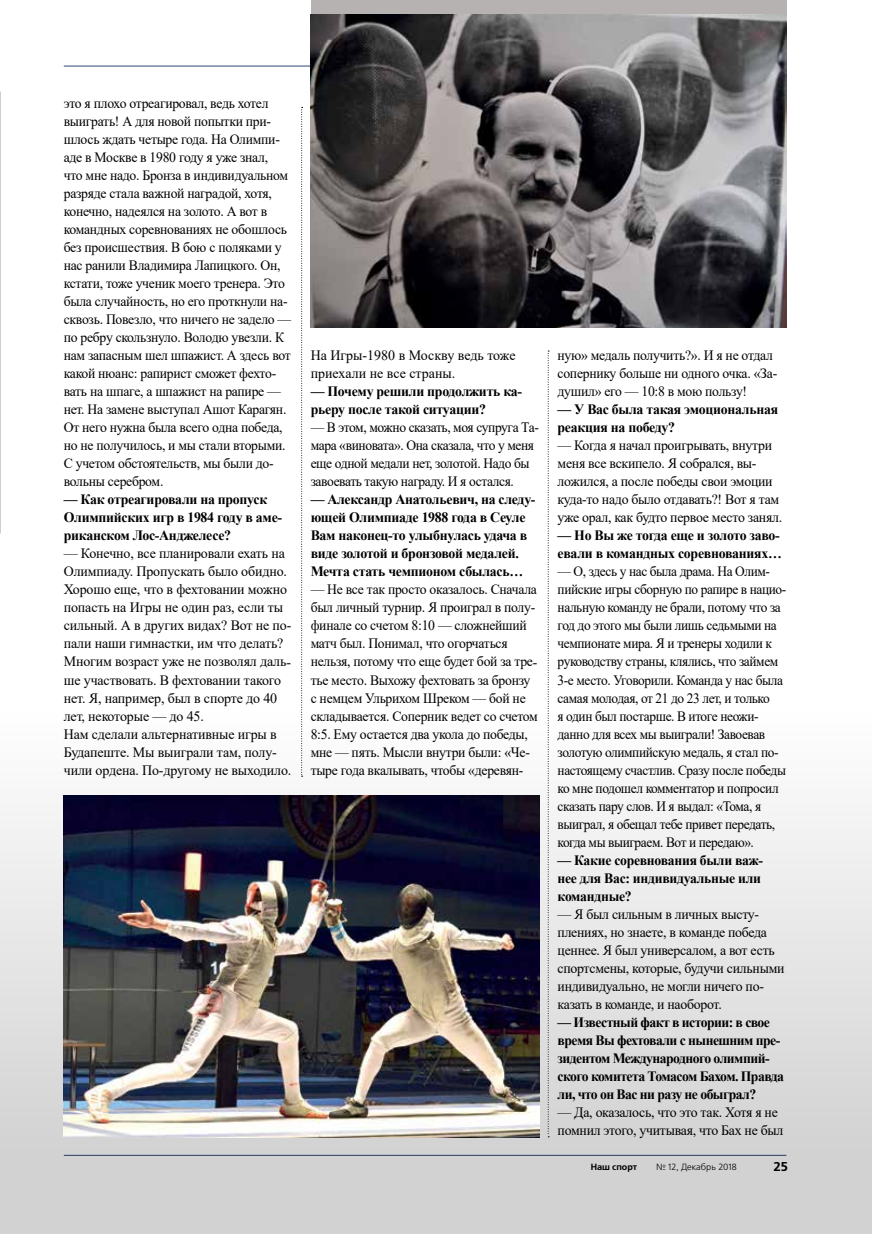
<style>
.page{position:relative;width:872px;height:1234px;background:#fff}
.page>*{position:absolute;margin:0;border:0;box-sizing:border-box;transform-origin:0 0}
.t1{font:14.25px/18px "Times New Roman";letter-spacing:-.02em;color:#000;scale:.96 1}
.t2{font:14.25px/18px "Times New Roman";letter-spacing:-.02em;color:#000}
.t3{font:14.25px/18px "Times New Roman";letter-spacing:-.02em;color:#000;scale:.94 1}
.t4{font:700 14.25px/18px "Times New Roman";letter-spacing:-.02em;color:#000}
.t5{font:700 14.25px/18px "Times New Roman";letter-spacing:-.04em;color:#000;scale:.96 1}
.t6{font:14.25px/18px "Times New Roman";letter-spacing:-.02em;color:#000;scale:.95 1}
.t7{font:700 14.25px/18px "Times New Roman";letter-spacing:-.02em;color:#000;scale:.96 1}
.t8{font:14.25px/18px "Times New Roman";color:#000}
.t9{font:700 12.75px "Free Set C";color:#000}
.t10{font:9px "Free Set C";color:#000}
.t11{font:700 9px "Free Set C";color:#000}
</style>
<div class="page">
<hr style="left:64px;top:66px;width:722px;height:1px;background:#304774">
<div style="left:0;top:707px;width:872px;height:526px;background:linear-gradient(to bottom,#fefefe,#cccbcb)"></div>
<img style="left:0;top:91px;width:1px;height:442px">
<div style="left:311px;top:0;width:475px;height:327px;background:#b6b2b1"></div>
<img style="left:311px;top:15px;width:475px;height:312px">
<img style="left:64px;top:795px;width:475px;height:341px">
<svg style="left:301px;top:107px;width:2px;height:669px"></svg>
<svg style="left:548px;top:350px;width:1px;height:787px"></svg>
<p class="t1" style="left:64px;top:94px;width:238px">это я плохо отреагировал, ведь хотел выиграть! А для новой попытки при&shy;шлось ждать четыре года. На Олимпи&shy;аде в Москве в 1980 году я уже знал,<br>что мне надо. Бронза в индивидуальном разряде стала важной наградой, хотя, конечно, надеялся на золото. А вот в командных соревнованиях не обошлось без происшествия. В бою с поляками у нас ранили Владимира Лапицкого. Он, кстати, тоже ученик моего тренера. Это была случайность, но его проткнули на&shy;сквозь. Повезло, что ничего не задело — по ребру скользнуло. Володю увезли. К нам запасным шел шпажист. А здесь вот какой нюанс: рапирист сможет фехто&shy;вать на шпаге, а шпажист на рапире — нет. На замене выступал Ашот Карагян.<br>От него нужна была всего одна победа, но не получилось, и мы стали вторыми.<br>С учетом обстоятельств, мы были до&shy;вольны серебром.</p>
<p class="t4" style="left:64px;top:490px;width:220px">— Как отреагировали на пропуск<br>Олимпийских игр в 1984 году в аме&shy;риканском Лос-Анджелесе?</p>
<p class="t2" style="left:64px;top:544px;width:229px">— Конечно, все планировали ехать на Олимпиаду. Пропускать было обидно.<br>Хорошо еще, что в фехтовании можно попасть на Игры не один раз, если ты сильный. А в других видах? Вот не по&shy;пали наши гимнастки, им что делать?<br>Многим возраст уже не позволял даль&shy;ше участвовать. В фехтовании такого нет. Я, например, был в спорте до 40 лет, некоторые — до 45.<br>Нам сделали альтернативные игры в Будапеште. Мы выиграли там, полу&shy;чили ордена. По-другому не выходило.</p>
<p class="t8" style="left:311px;top:346px;width:206px">На Игры-1980 в Москву ведь тоже приехали не все страны.</p>
<p class="t4" style="left:311px;top:382px;width:213px">— Почему решили продолжить ка&shy;рьеру после такой ситуации?</p>
<p class="t6" style="left:311px;top:418px;width:242px">— В этом, можно сказать, моя супруга Та&shy;мара «виновата». Она сказала, что у меня еще одной медали нет, золотой. Надо бы завоевать такую награду. И я остался.</p>
<p class="t4" style="left:311px;top:490px;width:226px">— Александр Анатольевич, на следу&shy;ющей Олимпиаде 1988 года в Сеуле Вам наконец-то улыбнулась удача в виде золотой и бронзовой медалей.<br>Мечта стать чемпионом сбылась…</p>
<p class="t1" style="left:311px;top:580px;width:238px">— Не все так просто оказалось. Сначала был личный турнир. Я проиграл в полу&shy;финале со счетом 8:10 — сложнейший матч был. Понимал, что огорчаться нельзя, потому что еще будет бой за тре&shy;тье место. Выхожу фехтовать за бронзу с немцем Ульрихом Шреком — бой не складывается. Соперник ведет со счетом 8:5. Ему остается два укола до победы, мне — пять. Мысли внутри были: «Че&shy;тыре года вкалывать, чтобы «деревян-</p>
<p class="t1" style="left:557px;top:346px;width:230px">ную» медаль получить?». И я не отдал сопернику больше ни одного очка. «За&shy;душил» его — 10:8 в мою пользу!</p>
<p class="t4" style="left:557px;top:400px;width:222px">— У Вас была такая эмоциональная реакция на победу?</p>
<p class="t2" style="left:557px;top:436px;width:226px">— Когда я начал проигрывать, внутри меня все вскипело. Я собрался, вы&shy;ложился, а после победы свои эмоции куда-то надо было отдавать?! Вот я там уже орал, как будто первое место занял.</p>
<p class="t4" style="left:557px;top:526px;width:226px">— Но Вы же тогда еще и золото заво&shy;евали в командных соревнованиях…</p>
<p class="t3" style="left:557px;top:562px;width:245px">— О, здесь у нас была драма. На Олим&shy;пийские игры сборную по рапире в нацио&shy;нальную команду не брали, потому что за год до этого мы были лишь седьмыми на чемпионате мира. Я и тренеры ходили к руководству страны, клялись, что займем 3-е место. Уговорили. Команда у нас была самая молодая, от 21 до 23 лет, и только<br>я один был постарше. В итоге неожи&shy;данно для всех мы выиграли! Завоевав золотую олимпийскую медаль, я стал по&shy;настоящему счастлив. Сразу после победы ко мне подошел комментатор и попросил сказать пару слов. И я выдал: «Тома, я выиграл, я обещал тебе привет передать, когда мы выиграем. Вот и передаю».</p>
<p class="t7" style="left:557px;top:850px;width:215px">— Какие соревнования были важ&shy;нее для Вас: индивидуальные или командные?</p>
<p class="t2" style="left:557px;top:904px;width:228px">— Я был сильным в личных высту&shy;плениях, но знаете, в команде победа ценнее. Я был универсалом, а вот есть спортсмены, которые, будучи сильными индивидуально, не могли ничего по&shy;казать в команде, и наоборот.</p>
<p class="t5" style="left:557px;top:1012px;width:237px">— Известный факт в истории: в свое время Вы фехтовали с нынешним пре&shy;зидентом Международного олимпий&shy;ского комитета Томасом Бахом. Правда ли, что он Вас ни разу не обыграл?</p>
<p class="t2" style="left:557px;top:1102px;width:227px">— Да, оказалось, что это так. Хотя я не помнил этого, учитывая, что Бах не был</p>
<p class="t11" style="left:590px;top:1161px;width:48px">Наш спорт</p>
<p class="t10" style="left:656px;top:1161px;width:82px">№ 12, Декабрь 2018</p>
<p class="t9" style="left:773px;top:1158px;width:16px">25</p>
</div>
